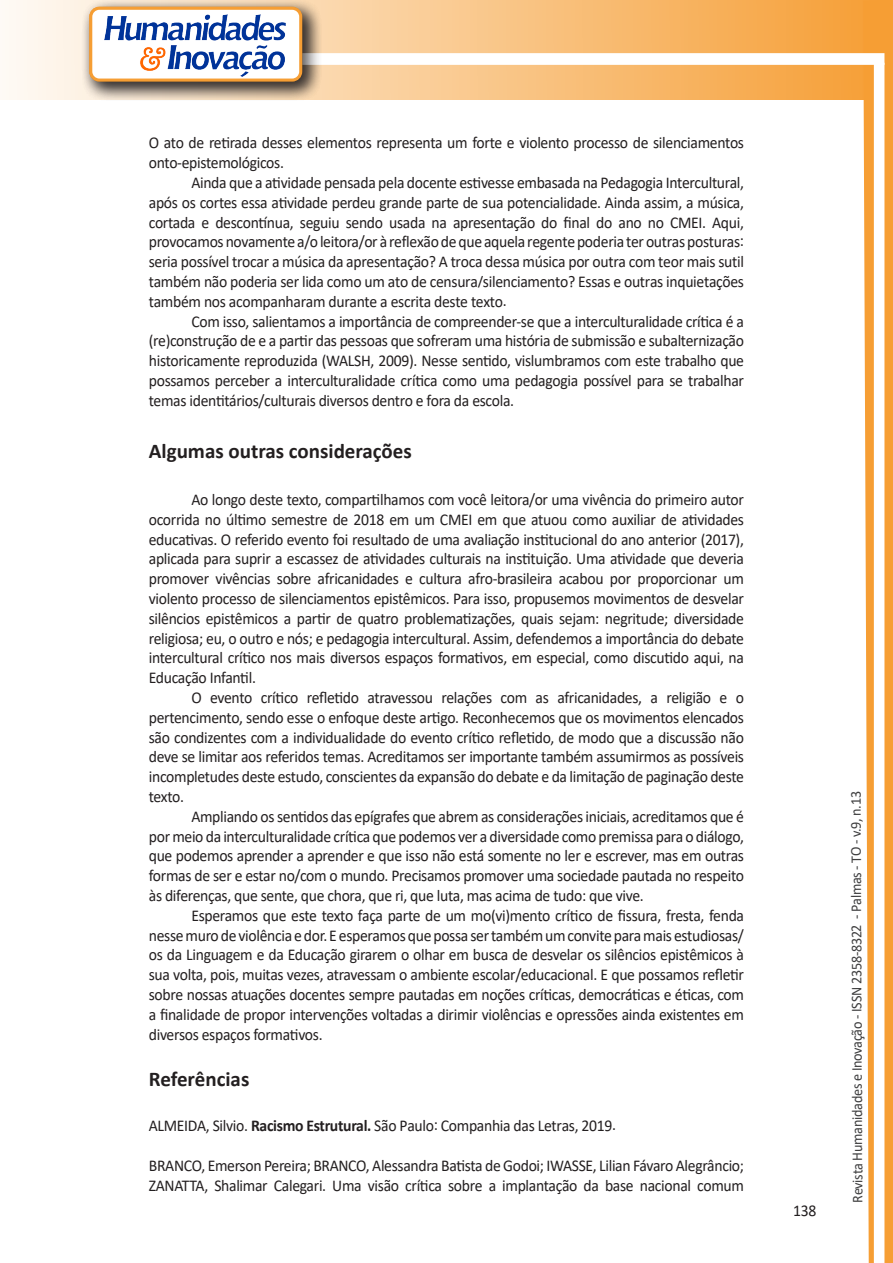
<style>
.page{position:relative;width:893px;height:1263px;background:#fff}
.page>*{position:absolute;margin:0;border:0;box-sizing:border-box;transform-origin:0 0}
.Titulo_2{font:700 21px "Calibri";color:#231f20}
.texto{font:16.5px/19.8px "Calibri";letter-spacing:-.02em;color:#231f20;text-align:justify;scale:.95 1}
.t1{font:15px "Calibri";letter-spacing:-.025em;color:#3e3e3f;scale:.95 1}
.s1{font-weight:700}
</style>
<div class="page">
<svg style="left:5px;top:0;width:858px;height:100px;background:#f9c484"></svg>
<div style="left:302px;top:53px;width:582px;height:12px;background:#fff;border:2px solid #fff"></div>
<svg style="left:863px;top:0;width:30px;height:1263px"></svg>
<div style="left:81px;top:0;width:241px;height:102px;background:#231f20;opacity:.75"></div>
<div style="left:91px;top:8px;width:210px;height:72px;background:#fff;border-radius:9px"></div>
<img style="left:104px;top:14px;width:181px;height:62px">
<div style="left:89px;top:7px;width:213px;height:75px;border:3px solid #f69e34;border-radius:9px"></div>
<p class="texto" style="left:149px;top:133px;width:628px">O ato de retirada desses elementos representa um forte e violento processo de silenciamentos onto-epistemológicos.</p>
<p class="texto" style="left:149px;top:172px;width:628px;text-indent:43px">Ainda que a atividade pensada pela docente estivesse embasada na Pedagogia Intercultural, após os cortes essa atividade perdeu grande parte de sua potencialidade. Ainda assim, a música, cortada e descontínua, seguiu sendo usada na apresentação do final do ano no CMEI. Aqui, provocamos novamente a/o leitora/or à reflexão de que aquela regente poderia ter outras posturas: seria possível trocar a música da apresentação? A troca dessa música por outra com teor mais sutil também não poderia ser lida como um ato de censura/silenciamento? Essas e outras inquietações também nos acompanharam durante a escrita deste texto.</p>
<p class="texto" style="left:149px;top:311px;width:628px;text-indent:43px">Com isso, salientamos a importância de compreender-se que a interculturalidade crítica é a (re)construção de e a partir das pessoas que sofreram uma história de submissão e subalternização historicamente reproduzida (WALSH, 2009). Nesse sentido, vislumbramos com este trabalho que possamos perceber a interculturalidade crítica como uma pedagogia possível para se trabalhar temas identitários/culturais diversos dentro e fora da escola.</p>
<p class="Titulo_2" style="left:149px;top:436px;width:264px">Algumas outras considerações</p>
<p class="texto" style="left:149px;top:489px;width:628px;text-indent:43px">Ao longo deste texto, compartilhamos com você leitora/or uma vivência do primeiro autor ocorrida no último semestre de 2018 em um CMEI em que atuou como auxiliar de atividades educativas. O referido evento foi resultado de uma avaliação institucional do ano anterior (2017), aplicada para suprir a escassez de atividades culturais na instituição. Uma atividade que deveria promover vivências sobre africanidades e cultura afro-brasileira acabou por proporcionar um violento processo de silenciamentos epistêmicos. Para isso, propusemos movimentos de desvelar silêncios epistêmicos a partir de quatro problematizações, quais sejam: negritude; diversidade religiosa; eu, o outro e nós; e pedagogia intercultural. Assim, defendemos a importância do debate intercultural crítico nos mais diversos espaços formativos, em especial, como discutido aqui, na Educação Infantil.</p>
<p class="texto" style="left:149px;top:687px;width:628px;text-indent:43px">O evento crítico refletido atravessou relações com as africanidades, a religião e o pertencimento, sendo esse o enfoque deste artigo. Reconhecemos que os movimentos elencados são condizentes com a individualidade do evento crítico refletido, de modo que a discussão não deve se limitar aos referidos temas. Acreditamos ser importante também assumirmos as possíveis incompletudes deste estudo, conscientes da expansão do debate e da limitação de paginação deste texto.</p>
<p class="texto" style="left:149px;top:806px;width:628px;text-indent:43px">Ampliando os sentidos das epígrafes que abrem as considerações iniciais, acreditamos que é por meio da interculturalidade crítica que podemos ver a diversidade como premissa para o diálogo, que podemos aprender a aprender e que isso não está somente no ler e escrever, mas em outras formas de ser e estar no/com o mundo. Precisamos promover uma sociedade pautada no respeito às diferenças, que sente, que chora, que ri, que luta, mas acima de tudo: que vive.</p>
<p class="texto" style="left:149px;top:905px;width:628px;text-indent:43px">Esperamos que este texto faça parte de um mo(vi)mento crítico de fissura, fresta, fenda nesse muro de violência e dor. E esperamos que possa ser também um convite para mais estudiosas/ os da Linguagem e da Educação girarem o olhar em busca de desvelar os silêncios epistêmicos à sua volta, pois, muitas vezes, atravessam o ambiente escolar/educacional. E que possamos refletir sobre nossas atuações docentes sempre pautadas em noções críticas, democráticas e éticas, com a finalidade de propor intervenções voltadas a dirimir violências e opressões ainda existentes em diversos espaços formativos.</p>
<p class="Titulo_2" style="left:149px;top:1064px;width:102px">Referências</p>
<p class="texto" style="left:149px;top:1115px;width:493px">ALMEIDA, Silvio. <span class="s1">Racismo Estrutural.</span> São Paulo: Companhia das Letras, 2019.</p>
<p class="texto" style="left:149px;top:1155px;width:628px">BRANCO, Emerson Pereira; BRANCO, Alessandra Batista de Godoi; IWASSE, Lilian Fávaro Alegrâncio;<br>ZANATTA, Shalimar Calegari. Uma visão crítica sobre a implantação da base nacional comum</p>
<p class="texto" style="left:793px;top:1200px;width:26px">138</p>
<p class="t1" style="left:846px;top:1203px;width:435px;rotate:-90deg">Revista Humanidades e Inovação - ISSN 2358-8322 - Palmas - TO - v.9, n.13</p>
</div>
